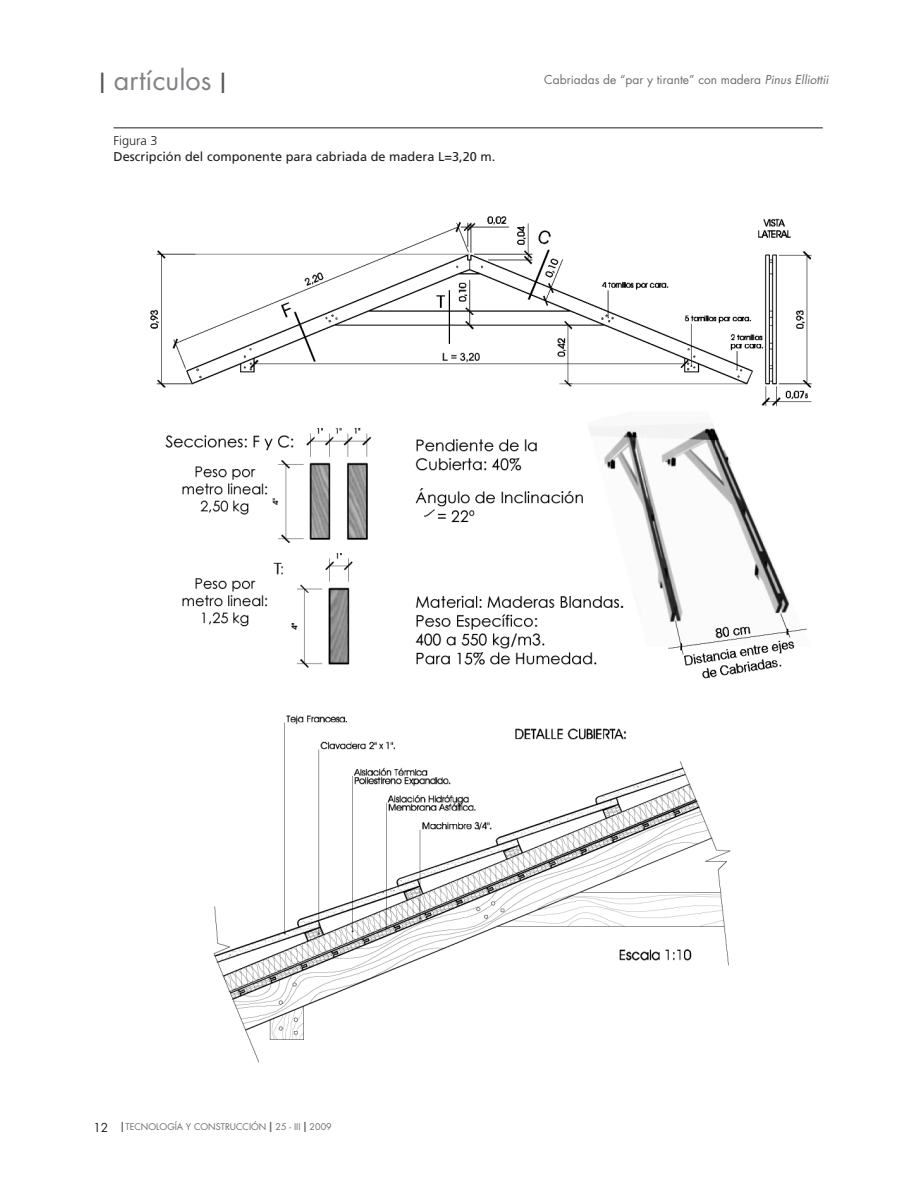
<style>
.page{position:relative;width:918px;height:1188px;background:#fff}
.page>*{position:absolute;margin:0;border:0;box-sizing:border-box;transform-origin:0 0}
.t1{font:27px "Futura";color:#808285}
.t2{font:12.75px "Frutiger";color:#231f20}
.t3{font:300 12.75px "Frutiger";color:#231f20}
.t4{font:12px "Futura";color:#6c6d70}
.t5{font:9px "Futura";color:#6c6d70}
.s1{color:#57585a}
.s2{font-style:italic}
.s3{font-size:12px;color:#231f20}
.s4{font-size:13.5px;color:#57585a}
</style>
<div class="page">
<img style="left:150px;top:216px;width:662px;height:847px">
<hr style="left:114px;top:128px;width:709px;height:1px;background:#231f20">
<h1 class="t1" style="left:99px;top:62px;width:129px"><span class="s1">I</span> artículos <span class="s1">I</span></h1>
<p class="t4" style="left:544px;top:72px;width:286px">Cabriadas de “par y tirante” con madera <span class="s2">Pinus Elliottii</span></p>
<p class="t3" style="left:114px;top:133px;width:45px">Figura 3</p>
<p class="t2" style="left:114px;top:149px;width:383px">Descripción del componente para cabriada de madera L=3,20 m.</p>
<p class="t5" style="left:93px;top:1121px;width:240px"><span class="s3">12</span> <span class="s4">I</span> TECNOLOGÍA Y CONSTRUCCIÓN <span class="s4">I</span> 25 - III <span class="s4">I</span> 2009</p>
</div>
